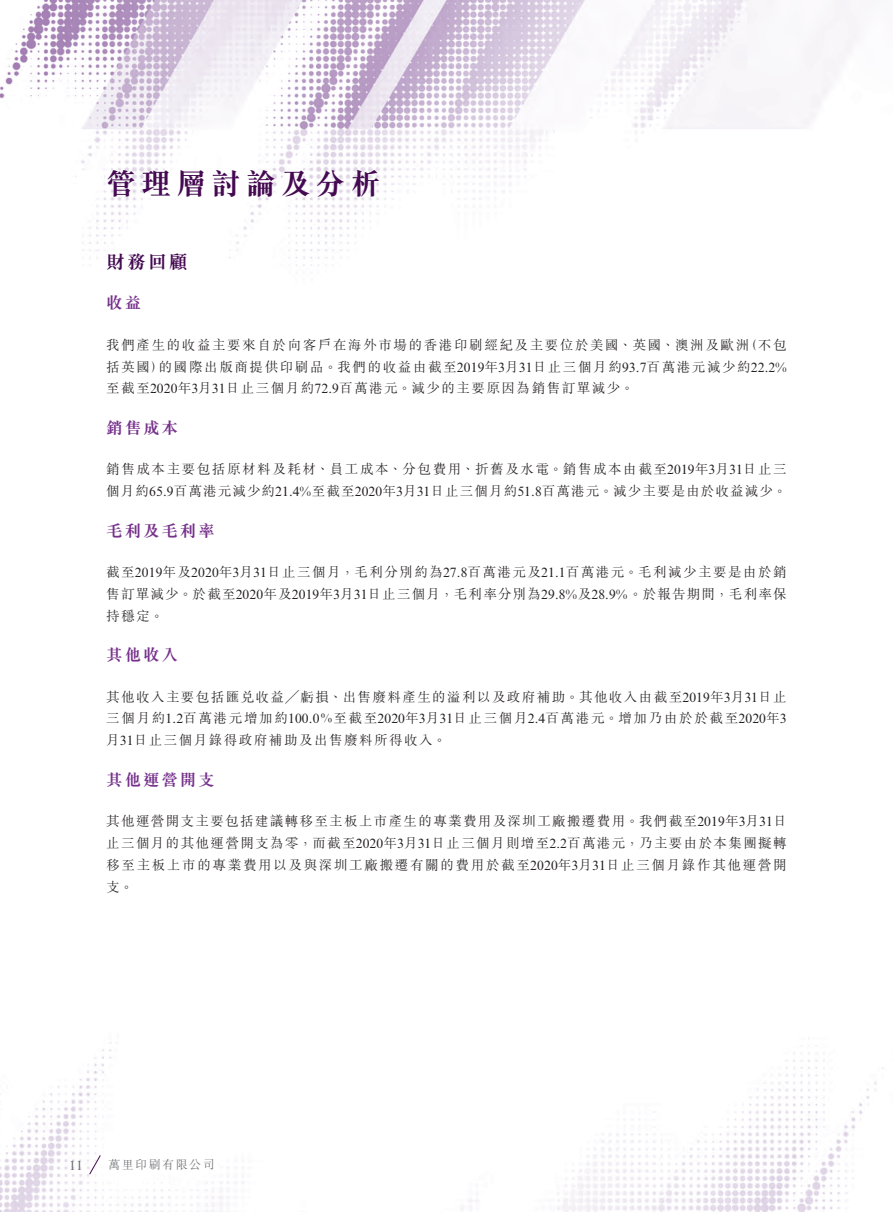
<style>
.page{position:relative;width:893px;height:1212px;background:#fff}
.page>*{position:absolute;margin:0;border:0;box-sizing:border-box;transform-origin:0 0}
.t1{font:700 30px "M Sung HK";letter-spacing:.16em;color:#440951}
._03_H1{font:700 18.75px "M Sung HK";color:#440951}
._04___H2{font:700 16.5px "M Sung HK";letter-spacing:.115em;color:#76318b}
._01_Body_Text{font:300 13.5px/21.8px "M Sung HK";letter-spacing:.115em;color:#231f20;text-align:justify}
._11_P0{font:300 13.5px/21.8px "M Sung HK";letter-spacing:.125em;color:#231f20;text-align:justify}
.t2{font:13.5px "Times New Roman MT Std";color:#6c6d70}
.t3{font:300 12px "M Sung HK";letter-spacing:.125em;color:#6c6d70}
.s1{font-family:"Times New Roman MT Std";font-weight:400}
</style>
<div class="page">
<img style="left:0;top:0;width:884px;height:1212px">
<svg style="left:89px;top:1154px;width:12px;height:21px"></svg>
<h1 class="t1" style="left:106px;top:169px;width:276px">管理層討論及分析</h1>
<p class="_03_H1" style="left:106px;top:253px;width:83px">財務回顧</p>
<p class="_04___H2" style="left:106px;top:295px;width:36px">收益</p>
<p class="_01_Body_Text" style="left:106px;top:333px;width:682px">我們產生的收益主要來自於向客戶在海外市場的香港印刷經紀及主要位於美國、英國、澳洲及歐洲（不包括英國）的國際出版商提供印刷品。我們的收益由截至<span class="s1">2019</span>年<span class="s1">3</span>月<span class="s1">31</span>日止三個月約<span class="s1">93.7</span>百萬港元減少約<span class="s1">22.2%</span>至截至<span class="s1">2020</span>年<span class="s1">3</span>月<span class="s1">31</span>日止三個月約<span class="s1">72.9</span>百萬港元。減少的主要原因為銷售訂單減少。</p>
<p class="_04___H2" style="left:106px;top:420px;width:73px">銷售成本</p>
<p class="_01_Body_Text" style="left:106px;top:458px;width:682px">銷售成本主要包括原材料及耗材、員工成本、分包費用、折舊及水電。銷售成本由截至<span class="s1">2019</span>年<span class="s1">3</span>月<span class="s1">31</span>日止三個月約<span class="s1">65.9</span>百萬港元減少約<span class="s1">21.4%</span>至截至<span class="s1">2020</span>年<span class="s1">3</span>月<span class="s1">31</span>日止三個月約<span class="s1">51.8</span>百萬港元。減少主要是由於收益減少。</p>
<p class="_04___H2" style="left:106px;top:522px;width:110px">毛利及毛利率</p>
<p class="_01_Body_Text" style="left:106px;top:560px;width:682px">截至<span class="s1">2019</span>年及<span class="s1">2020</span>年<span class="s1">3</span>月<span class="s1">31</span>日止三個月，毛利分別約為<span class="s1">27.8</span>百萬港元及<span class="s1">21.1</span>百萬港元。毛利減少主要是由於銷售訂單減少。於截至<span class="s1">2020</span>年及<span class="s1">2019</span>年<span class="s1">3</span>月<span class="s1">31</span>日止三個月，毛利率分別為<span class="s1">29.8%</span>及<span class="s1">28.9%</span>。於報告期間，毛利率保持穩定。</p>
<p class="_04___H2" style="left:106px;top:647px;width:73px">其他收入</p>
<p class="_01_Body_Text" style="left:106px;top:685px;width:682px">其他收入主要包括匯兌收益╱虧損、出售廢料產生的溢利以及政府補助。其他收入由截至<span class="s1">2019</span>年<span class="s1">3</span>月<span class="s1">31</span>日止三個月約<span class="s1">1.2</span>百萬港元增加約<span class="s1">100.0</span>％至截至<span class="s1">2020</span>年<span class="s1">3</span>月<span class="s1">31</span>日止三個月<span class="s1">2.4</span>百萬港元。增加乃由於於截至<span class="s1">2020</span>年<span class="s1">3</span>月<span class="s1">31</span>日止三個月錄得政府補助及出售廢料所得收入。</p>
<p class="_04___H2" style="left:106px;top:771px;width:110px">其他運營開支</p>
<p class="_11_P0" style="left:106px;top:809px;width:682px">其他運營開支主要包括建議轉移至主板上市產生的專業費用及深圳工廠搬遷費用。我們截至<span class="s1">2019</span>年<span class="s1">3</span>月<span class="s1">31</span>日止三個月的其他運營開支為零，而截至<span class="s1">2020</span>年<span class="s1">3</span>月<span class="s1">31</span>日止三個月則增至<span class="s1">2.2</span>百萬港元，乃主要由於本集團擬轉移至主板上市的專業費用以及與深圳工廠搬遷有關的費用於截至<span class="s1">2020</span>年<span class="s1">3</span>月<span class="s1">31</span>日止三個月錄作其他運營開支。</p>
<p class="t2" style="left:69px;top:1157px;width:15px">11</p>
<p class="t3" style="left:108px;top:1156px;width:108px">萬里印刷有限公司</p>
</div>
